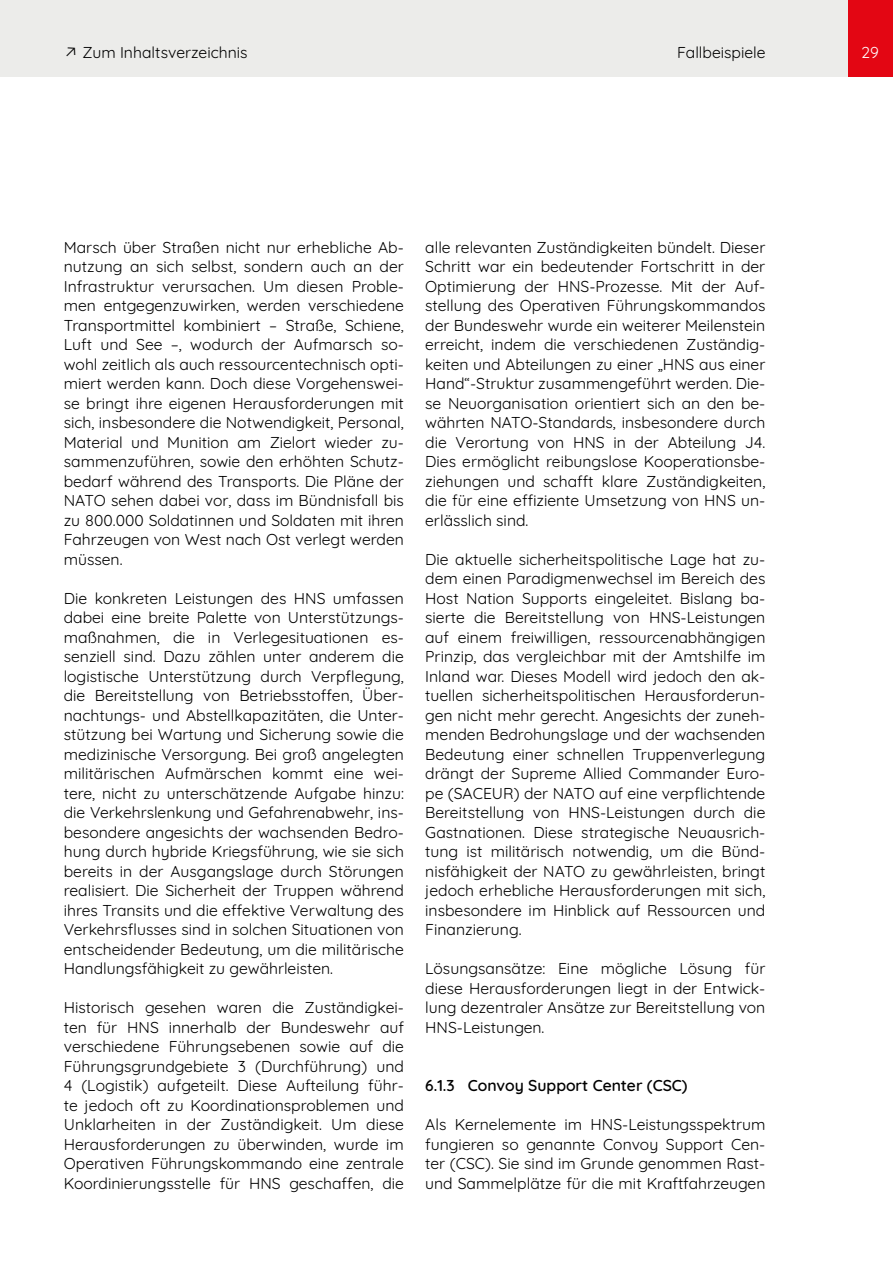
<style>
.page{position:relative;width:893px;height:1263px;background:#fff}
.page>*{position:absolute;margin:0;border:0;box-sizing:border-box;transform-origin:0 0}
.p_links{font:15.75px/19.5px "Quicksand";color:#000;text-align:justify}
.H3_Nummerierung{font:600 15.75px "Quicksand";color:#000}
.t1{font:15.75px "Quicksand";color:#fff}
.s1{font-family:"Fira Sans";font-weight:300;font-size:18px}
</style>
<div class="page">
<div style="left:0;top:0;width:893px;height:77px;background:#ececea"></div>
<div style="left:848px;top:0;width:45px;height:77px;background:#e30613"></div>
<p class="p_links" style="left:64px;top:41px;width:185px"><span class="s1">↗</span> Zum Inhaltsverzeichnis</p>
<p class="p_links" style="left:677px;top:41px;width:90px">Fallbeispiele</p>
<p class="t1" style="left:861px;top:40px;width:19px">29</p>
<p class="p_links" style="left:64px;top:236px;width:342px">Marsch über Straßen nicht nur erhebliche Ab&shy;nutzung an sich selbst, sondern auch an der Infrastruktur verursachen. Um diesen Proble&shy;men entgegenzuwirken, werden verschiedene Transportmittel kombiniert – Straße, Schiene, Luft und See –, wodurch der Aufmarsch so&shy;wohl zeitlich als auch ressourcentechnisch opti&shy;miert werden kann. Doch diese Vorgehenswei&shy;se bringt ihre eigenen Herausforderungen mit sich, insbesondere die Notwendigkeit, Personal, Material und Munition am Zielort wieder zu&shy;sammenzuführen, sowie den erhöhten Schutz&shy;bedarf während des Transports. Die Pläne der NATO sehen dabei vor, dass im Bündnisfall bis zu 800.000 Soldatinnen und Soldaten mit ihren Fahrzeugen von West nach Ost verlegt werden müssen.</p>
<p class="p_links" style="left:64px;top:587px;width:342px">Die konkreten Leistungen des HNS umfassen dabei eine breite Palette von Unterstützungs&shy;maßnahmen, die in Verlegesituationen es&shy;senziell sind. Dazu zählen unter anderem die logistische Unterstützung durch Verpflegung, die Bereitstellung von Betriebsstoffen, Über&shy;nachtungs- und Abstellkapazitäten, die Unter&shy;stützung bei Wartung und Sicherung sowie die medizinische Versorgung. Bei groß angelegten militärischen Aufmärschen kommt eine wei&shy;tere, nicht zu unterschätzende Aufgabe hinzu: die Verkehrslenkung und Gefahrenabwehr, ins&shy;besondere angesichts der wachsenden Bedro&shy;hung durch hybride Kriegsführung, wie sie sich bereits in der Ausgangslage durch Störungen realisiert. Die Sicherheit der Truppen während ihres Transits und die effektive Verwaltung des Verkehrsflusses sind in solchen Situationen von entscheidender Bedeutung, um die militärische Handlungsfähigkeit zu gewährleisten.</p>
<p class="p_links" style="left:64px;top:996px;width:342px">Historisch gesehen waren die Zuständigkei&shy;ten für HNS innerhalb der Bundeswehr auf verschiedene Führungsebenen sowie auf die Führungsgrundgebiete 3 (Durchführung) und 4 (Logistik) aufgeteilt. Diese Aufteilung führ&shy;te jedoch oft zu Koordinationsproblemen und Unklarheiten in der Zuständigkeit. Um diese Herausforderungen zu überwinden, wurde im Operativen Führungskommando eine zentrale Koordinierungsstelle für HNS geschaffen, die</p>
<p class="p_links" style="left:425px;top:236px;width:342px">alle relevanten Zuständigkeiten bündelt. Dieser Schritt war ein bedeutender Fortschritt in der Optimierung der HNS-Prozesse. Mit der Auf&shy;stellung des Operativen Führungskommandos der Bundeswehr wurde ein weiterer Meilenstein erreicht, indem die verschiedenen Zuständig&shy;keiten und Abteilungen zu einer „HNS aus einer Hand“-Struktur zusammengeführt werden. Die&shy;se Neuorganisation orientiert sich an den be&shy;währten NATO-Standards, insbesondere durch die Verortung von HNS in der Abteilung J4.<br>Dies ermöglicht reibungslose Kooperationsbe&shy;ziehungen und schafft klare Zuständigkeiten, die für eine effiziente Umsetzung von HNS un&shy;erlässlich sind.</p>
<p class="p_links" style="left:425px;top:548px;width:342px">Die aktuelle sicherheitspolitische Lage hat zu&shy;dem einen Paradigmenwechsel im Bereich des Host Nation Supports eingeleitet. Bislang ba&shy;sierte die Bereitstellung von HNS-Leistungen auf einem freiwilligen, ressourcenabhängigen Prinzip, das vergleichbar mit der Amtshilfe im Inland war. Dieses Modell wird jedoch den ak&shy;tuellen sicherheitspolitischen Herausforderun&shy;gen nicht mehr gerecht. Angesichts der zuneh&shy;menden Bedrohungslage und der wachsenden Bedeutung einer schnellen Truppenverlegung drängt der Supreme Allied Commander Euro&shy;pe (SACEUR) der NATO auf eine verpflichtende Bereitstellung von HNS-Leistungen durch die Gastnationen. Diese strategische Neuausrich&shy;tung ist militärisch notwendig, um die Bünd&shy;nisfähigkeit der NATO zu gewährleisten, bringt jedoch erhebliche Herausforderungen mit sich, insbesondere im Hinblick auf Ressourcen und Finanzierung.</p>
<p class="p_links" style="left:425px;top:957px;width:342px">Lösungsansätze: Eine mögliche Lösung für diese Herausforderungen liegt in der Entwick&shy;lung dezentraler Ansätze zur Bereitstellung von HNS-Leistungen.</p>
<h3 class="H3_Nummerierung" style="left:425px;top:1073px;width:264px">6.1.3 Convoy Support Center (CSC)</h3>
<p class="p_links" style="left:425px;top:1113px;width:342px">Als Kernelemente im HNS-Leistungsspektrum fungieren so genannte Convoy Support Cen&shy;ter (CSC). Sie sind im Grunde genommen Rast&shy;und Sammelplätze für die mit Kraftfahrzeugen</p>
</div>
